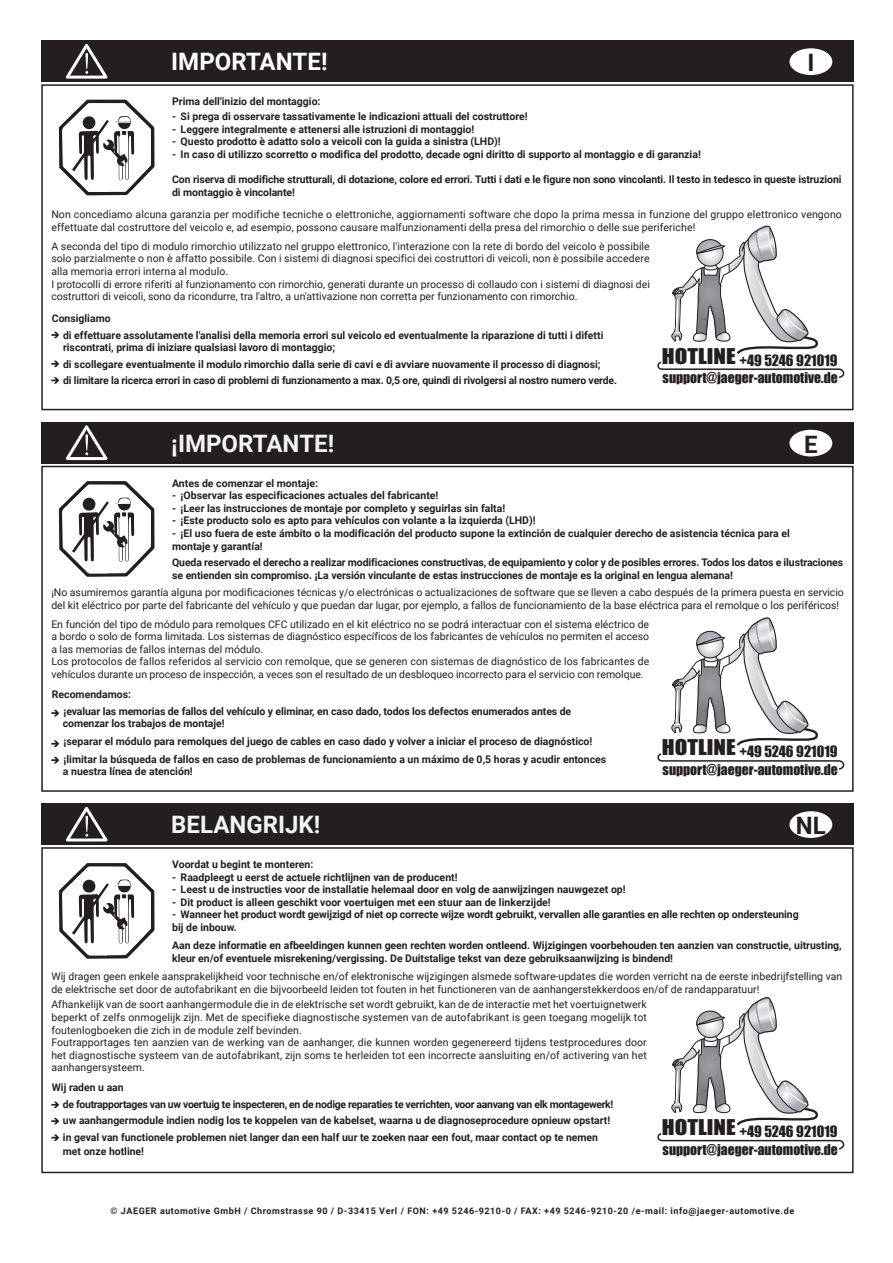
<style>
.page{position:relative;width:893px;height:1263px;background:#fff}
.page>*{position:absolute;margin:0;border:0;box-sizing:border-box;transform-origin:0 0}
.t1{font:700 24px "Roboto";color:#f3f4f4}
.t2{font:700 24px "Roboto";color:#fff}
.t3{font:700 24px "Roboto";color:#231f20}
.t4{font:14.4px "Impact";color:#231f20}
.t5{font:13.65px "Impact";color:#231f20}
.t6{font:700 10.5px/16.5px "Roboto";color:#231f20}
.t7{font:10.5px/12.6px "Roboto";letter-spacing:.005em;color:#231f20}
.t8{font:700 9px "Roboto";letter-spacing:.06em;color:#231f20}
.s1{font-size:19.95px}
</style>
<div class="page">
<div style="left:41px;top:84px;width:813px;height:326px;border:2px solid #231f20"></div>
<div style="left:41px;top:40px;width:813px;height:42px;background:#231f20"></div>
<div style="left:789px;top:48px;width:43px;height:27px;background:#fff;border-radius:50%"></div>
<svg style="left:51px;top:332px;width:8px;height:6px"></svg>
<svg style="left:51px;top:377px;width:8px;height:7px"></svg>
<svg style="left:51px;top:361px;width:8px;height:6px"></svg>
<svg style="left:59px;top:100px;width:96px;height:95px"></svg>
<svg style="left:657px;top:225px;width:188px;height:153px"></svg>
<svg style="left:66px;top:44px;width:42px;height:35px"></svg>
<div style="left:41px;top:466px;width:813px;height:326px;border:2px solid #231f20"></div>
<div style="left:41px;top:422px;width:813px;height:42px;background:#231f20"></div>
<div style="left:789px;top:430px;width:43px;height:26px;background:#fff;border-radius:50%"></div>
<svg style="left:51px;top:710px;width:8px;height:6px"></svg>
<svg style="left:51px;top:757px;width:8px;height:6px"></svg>
<svg style="left:51px;top:740px;width:8px;height:7px"></svg>
<svg style="left:59px;top:481px;width:96px;height:96px"></svg>
<svg style="left:657px;top:617px;width:188px;height:153px"></svg>
<svg style="left:65px;top:425px;width:43px;height:36px"></svg>
<svg style="left:59px;top:863px;width:96px;height:96px"></svg>
<div style="left:41px;top:847px;width:813px;height:326px;border:2px solid #231f20"></div>
<div style="left:41px;top:803px;width:813px;height:42px;background:#231f20"></div>
<div style="left:789px;top:811px;width:43px;height:27px;background:#fff;border-radius:50%"></div>
<svg style="left:51px;top:1101px;width:8px;height:7px"></svg>
<svg style="left:51px;top:1134px;width:8px;height:7px"></svg>
<svg style="left:51px;top:1118px;width:8px;height:6px"></svg>
<svg style="left:657px;top:997px;width:188px;height:153px"></svg>
<svg style="left:66px;top:806px;width:42px;height:36px"></svg>
<h1 class="t2" style="left:171px;top:45px;width:158px">IMPORTANTE!</h1>
<h1 class="t3" style="left:807px;top:46px;width:9px">I</h1>
<p class="t6" style="left:172px;top:93px;width:150px">Prima dell'inizio del montaggio:</p>
<p class="t6" style="left:172px;top:108px;width:357px">- Si prega di osservare tassativamente le indicazioni attuali del costruttore!</p>
<p class="t6" style="left:172px;top:120px;width:304px">- Leggere integralmente e attenersi alle istruzioni di montaggio!</p>
<p class="t6" style="left:172px;top:133px;width:330px">- Questo prodotto è adatto solo a veicoli con la guida a sinistra (LHD)!</p>
<p class="t6" style="left:172px;top:146px;width:530px">- In caso di utilizzo scorretto o modifica del prodotto, decade ogni diritto di supporto al montaggio e di garanzia!</p>
<p class="t6" style="left:172px;top:173px;width:671px;line-height:12.6px">Con riserva di modifiche strutturali, di dotazione, colore ed errori. Tutti i dati e le figure non sono vincolanti. Il testo in tedesco in queste istruzioni di montaggio è vincolante!</p>
<p class="t7" style="left:51px;top:208px;width:792px">Non concediamo alcuna garanzia per modifiche tecniche o elettroniche, aggiornamenti software che dopo la prima messa in funzione del gruppo elettronico vengono effettuate dal costruttore del veicolo e, ad esempio, possono causare malfunzionamenti della presa del rimorchio o delle sue periferiche!</p>
<p class="t7" style="left:51px;top:239px;width:600px">A seconda del tipo di modulo rimorchio utilizzato nel gruppo elettronico, l'interazione con la rete di bordo del veicolo è possibile solo parzialmente o non è affatto possibile. Con i sistemi di diagnosi specifici dei costruttori di veicoli, non è possibile accedere alla memoria errori interna al modulo.<br>I protocolli di errore riferiti al funzionamento con rimorchio, generati durante un processo di collaudo con i sistemi di diagnosi dei costruttori di veicoli, sono da ricondurre, tra l'altro, a un'attivazione non corretta per funzionamento con rimorchio.</p>
<p class="t6" style="left:63px;top:310px;width:542px;text-indent:-11px">Consigliamo<br>di effettuare assolutamente l'analisi della memoria errori sul veicolo ed eventualmente la riparazione di tutti i difetti</p>
<p class="t6" style="left:63px;top:339px;width:556px">riscontrati, prima di iniziare qualsiasi lavoro di montaggio;<br>di scollegare eventualmente il modulo rimorchio dalla serie di cavi e di avviare nuovamente il processo di diagnosi;<br>di limitare la ricerca errori in caso di problemi di funzionamento a max. 0,5 ore, quindi di rivolgersi al nostro numero verde.</p>
<h2 class="t4" style="left:662px;top:349px;width:177px"><span class="s1">HOTLINE</span> +49 5246 921019</h2>
<h3 class="t5" style="left:663px;top:367px;width:177px">support@jaeger-automotive.de</h3>
<h1 class="t1" style="left:171px;top:426px;width:165px">¡IMPORTANTE!</h1>
<h1 class="t3" style="left:804px;top:427px;width:15px">E</h1>
<p class="t6" style="left:172px;top:474px;width:148px">Antes de comenzar el montaje:</p>
<p class="t6" style="left:172px;top:487px;width:268px">- ¡Observar las especificaciones actuales del fabricante!</p>
<p class="t6" style="left:172px;top:499px;width:335px">- ¡Leer las instrucciones de montaje por completo y seguirlas sin falta!</p>
<p class="t6" style="left:172px;top:512px;width:365px">- ¡Este producto solo es apto para vehículos con volante a la izquierda (LHD)!</p>
<p class="t6" style="left:172px;top:527px;width:619px;line-height:12.6px">- ¡El uso fuera de este ámbito o la modificación del producto supone la extinción de cualquier derecho de asistencia técnica para el montaje y garantía!</p>
<p class="t6" style="left:172px;top:556px;width:672px;line-height:12.6px">Queda reservado el derecho a realizar modificaciones constructivas, de equipamiento y color y de posibles errores. Todos los datos e ilustraciones se entienden sin compromiso. ¡La versión vinculante de estas instrucciones de montaje es la original en lengua alemana!</p>
<p class="t7" style="left:51px;top:585px;width:794px">¡No asumiremos garantía alguna por modificaciones técnicas y/o electrónicas o actualizaciones de software que se lleven a cabo después de la primera puesta en servicio del kit eléctrico por parte del fabricante del vehículo y que puedan dar lugar, por ejemplo, a fallos de funcionamiento de la base eléctrica para el remolque o los periféricos!</p>
<p class="t7" style="left:51px;top:617px;width:599px">En función del tipo de módulo para remolques CFC utilizado en el kit eléctrico no se podrá interactuar con el sistema eléctrico de a bordo o solo de forma limitada. Los sistemas de diagnóstico específicos de los fabricantes de vehículos no permiten el acceso a las memorias de fallos internas del módulo.<br>Los protocolos de fallos referidos al servicio con remolque, que se generen con sistemas de diagnóstico de los fabricantes de vehículos durante un proceso de inspección, a veces son el resultado de un desbloqueo incorrecto para el servicio con remolque.</p>
<p class="t6" style="left:63px;top:685px;width:509px;line-height:17.1px;text-indent:-12px">Recomendamos:<br>¡evaluar las memorias de fallos del vehículo y eliminar, en caso dado, todos los defectos enumerados antes de</p>
<p class="t6" style="left:63px;top:714px;width:545px;line-height:18px">comenzar los trabajos de montaje!<br>¡separar el módulo para remolques del juego de cables en caso dado y volver a iniciar el proceso de diagnóstico! ¡limitar la búsqueda de fallos en caso de problemas de funcionamiento a un máximo de 0,5 horas y acudir entonces</p>
<p class="t6" style="left:63px;top:763px;width:131px">a nuestra línea de atención!</p>
<h2 class="t4" style="left:662px;top:740px;width:177px"><span class="s1">HOTLINE</span> +49 5246 921019</h2>
<h3 class="t5" style="left:663px;top:759px;width:177px">support@jaeger-automotive.de</h3>
<h1 class="t1" style="left:171px;top:808px;width:150px">BELANGRIJK!</h1>
<h1 class="t3" style="left:796px;top:809px;width:31px">NL</h1>
<p class="t6" style="left:172px;top:856px;width:143px">Voordat u begint te monteren:</p>
<p class="t6" style="left:172px;top:868px;width:287px">- Raadpleegt u eerst de actuele richtlijnen van de producent!</p>
<p class="t6" style="left:172px;top:881px;width:455px">- Leest u de instructies voor de installatie helemaal door en volg de aanwijzingen nauwgezet op!</p>
<p class="t6" style="left:172px;top:893px;width:380px">- Dit product is alleen geschikt voor voertuigen met een stuur aan de linkerzijde!</p>
<p class="t6" style="left:172px;top:908px;width:628px;line-height:12.6px">- Wanneer het product wordt gewijzigd of niet op correcte wijze wordt gebruikt, vervallen alle garanties en alle rechten op ondersteuning bij de inbouw.</p>
<p class="t6" style="left:172px;top:939px;width:671px;line-height:12.6px">Aan deze informatie en afbeeldingen kunnen geen rechten worden ontleend. Wijzigingen voorbehouden ten aanzien van constructie, uitrusting, kleur en/of eventuele misrekening/vergissing. De Duitstalige tekst van deze gebruiksaanwijzing is bindend!</p>
<p class="t7" style="left:51px;top:969px;width:792px">Wij dragen geen enkele aansprakelijkheid voor technische en/of elektronische wijzigingen alsmede software-updates die worden verricht na de eerste inbedrijfstelling van de elektrische set door de autofabrikant en die bijvoorbeeld leiden tot fouten in het functioneren van de aanhangerstekkerdoos en/of de randapparatuur!</p>
<p class="t7" style="left:51px;top:998px;width:597px">Afhankelijk van de soort aanhangermodule die in de elektrische set wordt gebruikt, kan de de interactie met het voertuignetwerk beperkt of zelfs onmogelijk zijn. Met de specifieke diagnostische systemen van de autofabrikant is geen toegang mogelijk tot foutenlogboeken die zich in de module zelf bevinden.<br>Foutrapportages ten aanzien van de werking van de aanhanger, die kunnen worden gegenereerd tijdens testprocedures door het diagnostische systeem van de autofabrikant, zijn soms te herleiden tot een incorrecte aansluiting en/of activering van het aanhangersysteem.</p>
<p class="t6" style="left:63px;top:1079px;width:552px;text-indent:-11px">Wij raden u aan<br>de foutrapportages van uw voertuig te inspecteren, en de nodige reparaties te verrichten, voor aanvang van elk montagewerk! uw aanhangermodule indien nodig los te koppelen van de kabelset, waarna u de diagnoseprocedure opnieuw opstart! in geval van functionele problemen niet langer dan een half uur te zoeken naar een fout, maar contact op te nemen</p>
<p class="t6" style="left:63px;top:1142px;width:83px">met onze hotline!</p>
<h2 class="t4" style="left:662px;top:1120px;width:177px"><span class="s1">HOTLINE</span> +49 5246 921019</h2>
<h3 class="t5" style="left:663px;top:1139px;width:177px">support@jaeger-automotive.de</h3>
<p class="t8" style="left:111px;top:1207px;width:685px">© JAEGER automotive GmbH / Chromstrasse 90 / D-33415 Verl / FON: +49 5246-9210-0 / FAX: +49 5246-9210-20 /e-mail: info@jaeger-automotive.de</p>
</div>
